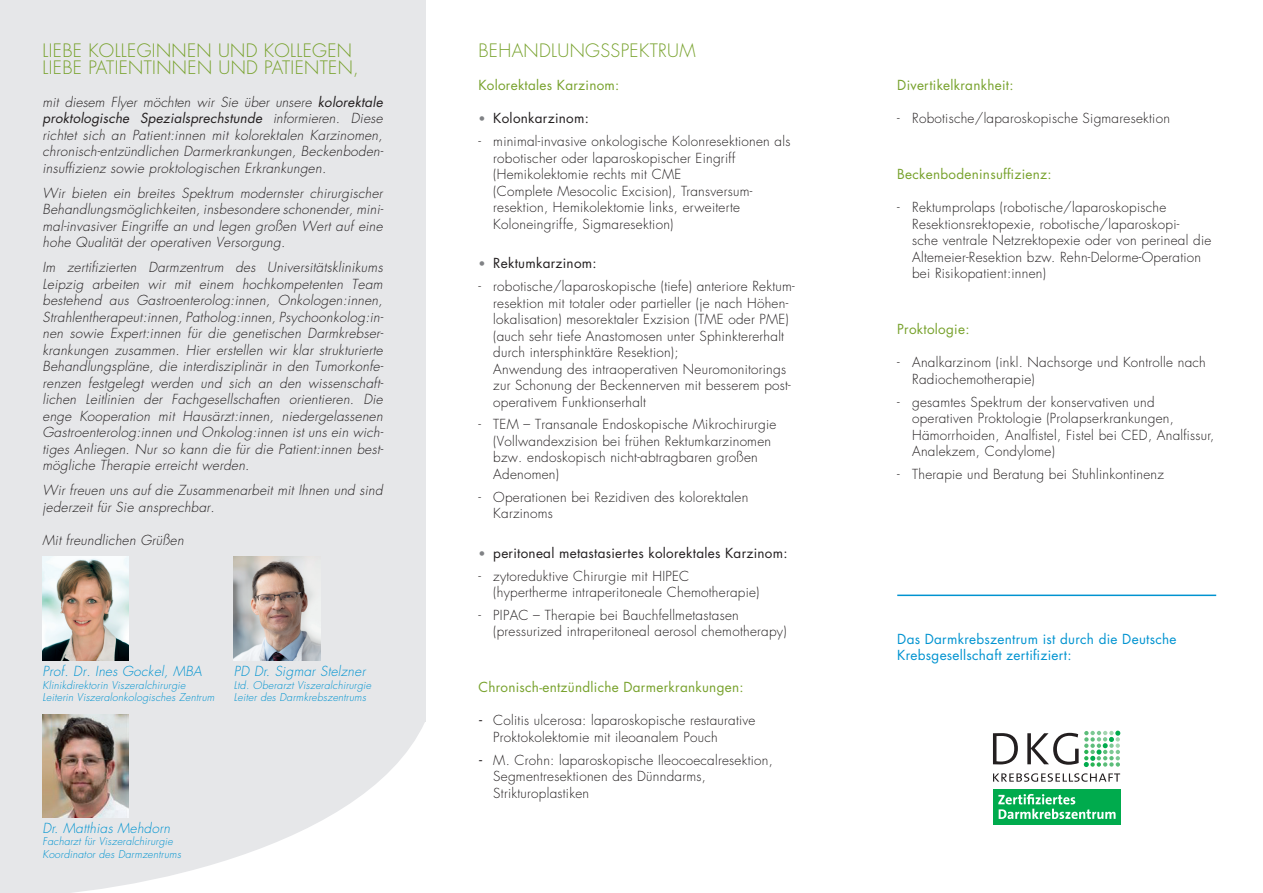
<style>
.page{position:relative;width:1263px;height:893px;background:#fff}
.page>*{position:absolute;margin:0;border:0;box-sizing:border-box;transform-origin:0 0}
.t1{font:300 18px/16.5px "Futura Std";letter-spacing:.02em;color:#78a22d}
.t2{font:300 13.5px/16.5px "Futura Std";letter-spacing:.02em;color:#231f20}
.t3{font:italic 300 13.5px/16.5px "Futura Std";letter-spacing:.02em;color:#231f20;text-align:justify}
.t4{font:13.5px "Futura Std";letter-spacing:.02em;color:#78a22d}
.t5{font:13.5px "Futura Std";letter-spacing:.02em;color:#231f20}
.t6{font:13.5px/16.5px "Futura Std";letter-spacing:.02em;color:#0093d0}
.t7{font:italic 300 13.5px "Futura Std";letter-spacing:.02em;color:#0093d0}
.t8{font:italic 300 10.5px/12.6px "Futura Std";letter-spacing:.02em;color:#0093d0}
.s1{font-weight:400}
.s2{font-size:12px;color:#808285}
.s3{font-weight:500}
</style>
<div class="page">
<div style="left:0;top:0;width:425px;height:722px;background:#e6e7e9"></div>
<svg style="left:0;top:556px;width:425px;height:337px;fill:#e6e7e9"></svg>
<img style="left:43px;top:714px;width:86px;height:104px">
<img style="left:43px;top:557px;width:86px;height:103px">
<img style="left:234px;top:557px;width:86px;height:103px">
<svg style="left:993px;top:773px;width:127px;height:9px"></svg>
<svg style="left:993px;top:733px;width:85px;height:32px"></svg>
<div style="left:993px;top:789px;width:127px;height:35px;background:#00ab4d"></div>
<svg style="left:998px;top:794px;width:117px;height:25px"></svg>
<svg style="left:1084px;top:731px;width:36px;height:36px"></svg>
<hr style="left:897px;top:595px;width:319px;height:1px;background:#0093d0">
<h1 class="t1" style="left:43px;top:43px;width:318px">LIEBE KOLLEGINNEN UND KOLLEGEN<br>LIEBE PATIENTINNEN UND PATIENTEN,</h1>
<p class="t3" style="left:43px;top:94px;width:342px">mit diesem Flyer möchten wir Sie über unsere <span class="s1">kolorektale proktologische Spezialsprechstunde</span> informieren. Diese richtet sich an Patient:innen mit kolorektalen Karzinomen, chronisch-entzündlichen Darmerkrankungen, Beckenboden&shy;insuffizienz sowie proktologischen Erkrankungen.</p>
<p class="t3" style="left:43px;top:185px;width:342px">Wir bieten ein breites Spektrum modernster chirurgischer Behandlungsmöglichkeiten, insbesondere schonender, mini&shy;mal-invasiver Eingriffe an und legen großen Wert auf eine hohe Qualität der operativen Versorgung.</p>
<p class="t3" style="left:43px;top:260px;width:342px">Im zertifizierten Darmzentrum des Universitätsklinikums Leipzig arbeiten wir mit einem hochkompetenten Team bestehend aus Gastroenterolog:innen, Onkologen:innen, Strahlentherapeut:innen, Patholog:innen, Psychoonkolog:in&shy;nen sowie Expert:innen für die genetischen Darmkrebser&shy;krankungen zusammen. Hier erstellen wir klar strukturierte Behandlungspläne, die interdisziplinär in den Tumorkonfe&shy;renzen festgelegt werden und sich an den wissenschaft&shy;lichen Leitlinien der Fachgesellschaften orientieren. Die enge Kooperation mit Hausärzt:innen, niedergelassenen Gastroenterolog:innen und Onkolog:innen ist uns ein wich&shy;tiges Anliegen. Nur so kann die für die Patient:innen best&shy;mögliche Therapie erreicht werden.</p>
<p class="t3" style="left:43px;top:483px;width:342px">Wir freuen uns auf die Zusammenarbeit mit Ihnen und sind jederzeit für Sie ansprechbar.</p>
<p class="t3" style="left:43px;top:532px;width:143px">Mit freundlichen Grüßen</p>
<p class="t7" style="left:43px;top:663px;width:161px">Prof. Dr. Ines Gockel, MBA</p>
<p class="t7" style="left:234px;top:663px;width:133px">PD Dr. Sigmar Stelzner</p>
<p class="t8" style="left:43px;top:679px;width:145px">Klinikdirektorin Viszeralchirurgie</p>
<p class="t8" style="left:234px;top:679px;width:139px">Ltd. Oberarzt Viszeralchirurgie</p>
<p class="t8" style="left:43px;top:692px;width:173px">Leiterin Viszeralonkologisches Zentrum</p>
<p class="t8" style="left:234px;top:692px;width:134px">Leiter des Darmkrebszentrums</p>
<p class="t7" style="left:43px;top:820px;width:129px">Dr. Matthias Mehdorn</p>
<p class="t8" style="left:43px;top:835px;width:140px">Facharzt für Viszeralchirurgie<br>Koordinator des Darmzentrums</p>
<h1 class="t1" style="left:478px;top:43px;width:219px">BEHANDLUNGSSPEKTRUM</h1>
<p class="t4" style="left:478px;top:77px;width:143px">Kolorektales Karzinom:</p>
<p class="t5" style="left:478px;top:110px;width:112px"><span class="s2">•</span> Kolonkarzinom:</p>
<p class="t2" style="left:493px;top:133px;width:299px;text-indent:-15px">- minimal-invasive onkologische Kolonresektionen als robotischer oder laparoskopischer Eingriff (Hemikolektomie rechts mit CME<br>(Complete Mesocolic Excision), Transversum&shy;resektion, Hemikolektomie links, erweiterte Koloneingriffe, Sigmaresektion)</p>
<p class="t5" style="left:478px;top:255px;width:120px"><span class="s2">•</span> Rektumkarzinom:</p>
<p class="t2" style="left:493px;top:278px;width:303px;text-indent:-15px">- robotische/laparoskopische (tiefe) anteriore Rektum&shy;resektion mit totaler oder partieller (je nach Höhen&shy;lokalisation) mesorektaler Exzision (TME oder PME) (auch sehr tiefe Anastomosen unter Sphinktererhalt durch intersphinktäre Resektion);<br>Anwendung des intraoperativen Neuromonitorings zur Schonung der Beckennerven mit besserem post&shy;operativem Funktionserhalt</p>
<p class="t2" style="left:493px;top:417px;width:285px;text-indent:-15px">- TEM – Transanale Endoskopische Mikrochirurgie (Vollwandexzision bei frühen Rektumkarzinomen bzw. endoskopisch nicht-abtragbaren großen Adenomen)</p>
<p class="t2" style="left:493px;top:489px;width:257px;text-indent:-15px">- Operationen bei Rezidiven des kolorektalen<br>Karzinoms</p>
<p class="t5" style="left:478px;top:544px;width:311px"><span class="s2">•</span> peritoneal metastasiertes kolorektales Karzinom:</p>
<p class="t2" style="left:493px;top:568px;width:268px;text-indent:-15px">- zytoreduktive Chirurgie mit HIPEC (hypertherme intraperitoneale Chemotherapie)</p>
<p class="t2" style="left:493px;top:607px;width:295px;text-indent:-15px">- PIPAC – Therapie bei Bauchfellmetastasen (pressurized intraperitoneal aerosol chemotherapy)</p>
<p class="t4" style="left:478px;top:679px;width:267px">Chronisch-entzündliche Darmerkrankungen:</p>
<p class="t2" style="left:493px;top:713px;width:264px;text-indent:-15px"><span class="s3">-</span> Colitis ulcerosa: laparoskopische restaurative<br>Proktokolektomie mit ileoanalem Pouch</p>
<p class="t2" style="left:493px;top:752px;width:281px;text-indent:-15px"><span class="s3">-</span> M. Crohn: laparoskopische Ileocoecalresektion,<br>Segmentresektionen des Dünndarms,<br>Strikturoplastiken</p>
<p class="t4" style="left:897px;top:77px;width:118px">Divertikelkrankheit:</p>
<p class="t2" style="left:897px;top:111px;width:274px">- Robotische/laparoskopische Sigmaresektion</p>
<p class="t4" style="left:897px;top:166px;width:156px">Beckenbodeninsuffizienz:</p>
<p class="t2" style="left:912px;top:199px;width:301px;text-indent:-15px">- Rektumprolaps (robotische/laparoskopische Resektionsrektopexie, robotische/laparoskopi-<br>sche ventrale Netzrektopexie oder von perineal die Altemeier-Resektion bzw. Rehn-Delorme-Operation bei Risikopatient:innen)</p>
<p class="t4" style="left:897px;top:321px;width:74px">Proktologie:</p>
<p class="t2" style="left:912px;top:354px;width:295px;text-indent:-15px">- Analkarzinom (inkl. Nachsorge und Kontrolle nach<br>Radiochemotherapie)</p>
<p class="t2" style="left:912px;top:394px;width:304px;text-indent:-15px">- gesamtes Spektrum der konservativen und operativen Proktologie (Prolapserkrankungen, Hämorrhoiden, Analfistel, Fistel bei CED, Analfissur, Analekzem, Condylome)</p>
<p class="t2" style="left:897px;top:466px;width:268px">- Therapie und Beratung bei Stuhlinkontinenz</p>
<p class="t6" style="left:897px;top:631px;width:281px">Das Darmkrebszentrum ist durch die Deutsche<br>Krebsgesellschaft zertifiziert:</p>
</div>
